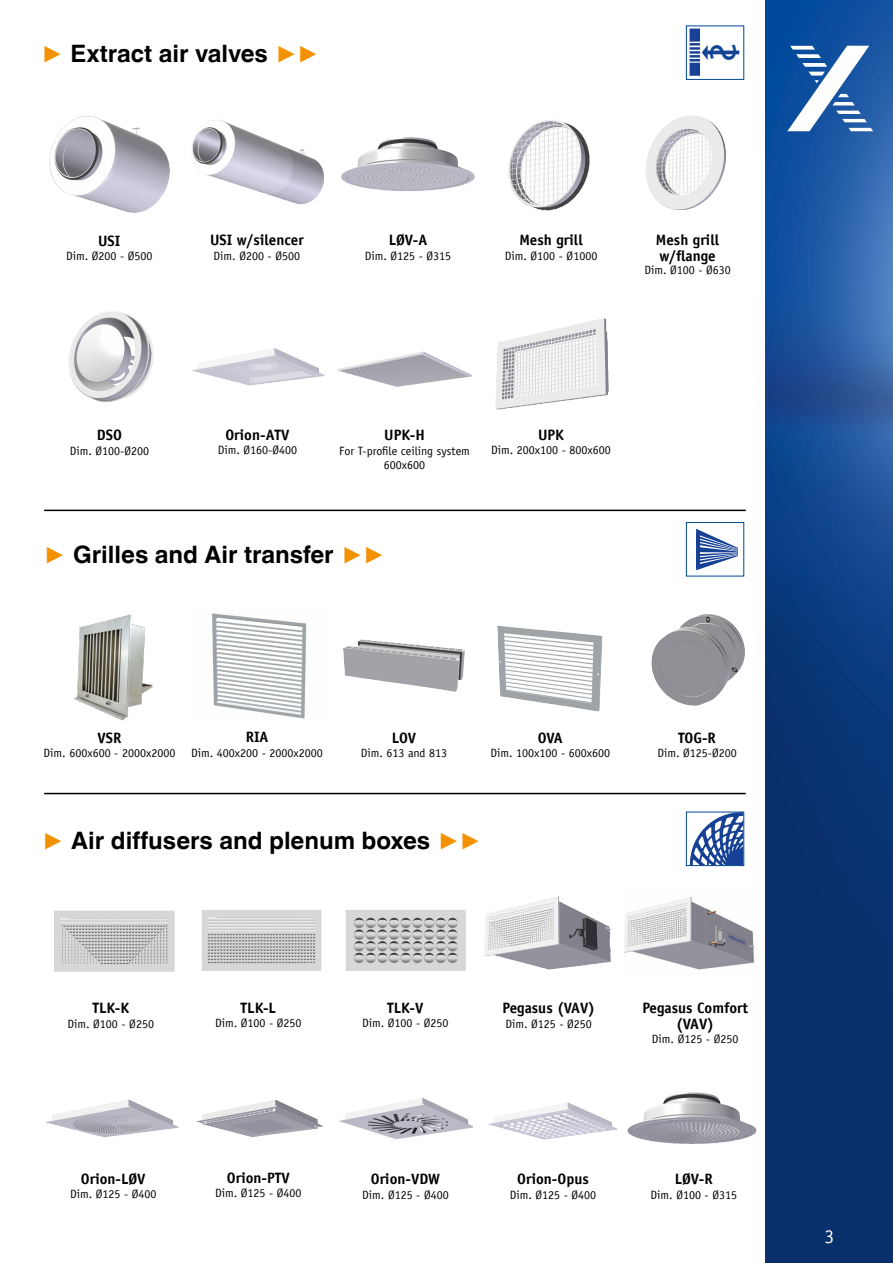
<style>
.page{position:relative;width:893px;height:1263px;background:#fff}
.page>*{position:absolute;margin:0;border:0;box-sizing:border-box;transform-origin:0 0}
.t1{font:700 24px "TROX Helvetica";color:#000}
.t2{font:19.5px "TROX Officina Sans";color:#fff}
.t3{font:700 15px/15.6px "TROX Officina Sans";color:#000}
.t4{font:12px/14.4px "TROX Officina Sans";color:#000;text-align:center}
.s1{font-weight:400;font-size:27px;color:#f39200}
</style>
<div class="page">
<img style="left:765px;top:0;width:128px;height:1263px">
<svg style="left:787px;top:46px;width:86px;height:85px"></svg>
<img style="left:49px;top:116px;width:117px;height:97px">
<img style="left:192px;top:120px;width:126px;height:84px">
<img style="left:69px;top:311px;width:84px;height:91px">
<img style="left:508px;top:120px;width:82px;height:91px">
<img style="left:646px;top:116px;width:77px;height:94px">
<img style="left:341px;top:137px;width:88px;height:54px">
<img style="left:192px;top:348px;width:133px;height:38px">
<img style="left:495px;top:319px;width:107px;height:91px">
<img style="left:337px;top:351px;width:86px;height:24px">
<hr style="left:44px;top:510px;width:702px;height:1px;background:#000">
<svg style="left:696px;top:529px;width:42px;height:41px"></svg>
<hr style="left:696px;top:533px;width:4px;height:34px;background:#164194">
<div style="left:686px;top:522px;width:58px;height:54px;border:1px solid #004894"></div>
<img style="left:74px;top:614px;width:79px;height:107px">
<img style="left:212px;top:613px;width:95px;height:106px">
<img style="left:343px;top:639px;width:122px;height:53px">
<img style="left:497px;top:625px;width:106px;height:86px">
<img style="left:651px;top:614px;width:94px;height:92px">
<div style="left:689px;top:29px;width:11px;height:13px;background:#164194"></div>
<div style="left:689px;top:63px;width:11px;height:13px;background:#164194"></div>
<hr style="left:707px;top:51px;width:32px;height:3px;background:#164194">
<div style="left:686px;top:26px;width:58px;height:54px;border:1px solid #004894"></div>
<hr style="left:44px;top:793px;width:702px;height:1px;background:#000">
<svg style="left:690px;top:814px;width:52px;height:50px"></svg>
<div style="left:686px;top:812px;width:58px;height:54px;border:1px solid #004894"></div>
<img style="left:54px;top:910px;width:121px;height:62px">
<img style="left:202px;top:910px;width:120px;height:61px">
<img style="left:196px;top:1099px;width:127px;height:38px">
<img style="left:46px;top:1100px;width:82px;height:23px">
<img style="left:345px;top:910px;width:121px;height:61px">
<img style="left:488px;top:1102px;width:130px;height:38px">
<img style="left:339px;top:1097px;width:134px;height:43px">
<img style="left:627px;top:1092px;width:69px;height:52px">
<img style="left:485px;top:897px;width:73px;height:67px">
<img style="left:624px;top:897px;width:131px;height:73px">
<svg style="left:689px;top:43px;width:47px;height:18px"></svg>
<h1 class="t1" style="left:42px;top:40px;width:279px"><span class="s1">▶</span> Extract air valves <span class="s1">▶▶</span></h1>
<p class="t3" style="left:98px;top:232px;width:24px">USI</p>
<p class="t4" style="left:66px;top:249px;width:88px">Dim. Ø200 - Ø500</p>
<p class="t3" style="left:210px;top:232px;width:95px">USI w/silencer</p>
<p class="t4" style="left:214px;top:248px;width:88px">Dim. Ø200 - Ø500</p>
<p class="t3" style="left:389px;top:232px;width:40px">LØV-A</p>
<p class="t4" style="left:365px;top:248px;width:88px">Dim. Ø125 - Ø315</p>
<p class="t3" style="left:519px;top:232px;width:65px">Mesh grill</p>
<p class="t4" style="left:505px;top:248px;width:94px">Dim. Ø100 - Ø1000</p>
<p class="t3" style="left:656px;top:232px;width:65px">Mesh grill w/flange</p>
<p class="t4" style="left:644px;top:262px;width:88px">Dim. Ø100 - Ø630</p>
<p class="t3" style="left:97px;top:427px;width:27px">DSO</p>
<p class="t4" style="left:70px;top:443px;width:81px">Dim. Ø100-Ø200</p>
<p class="t3" style="left:225px;top:427px;width:66px">Orion-ATV</p>
<p class="t4" style="left:218px;top:443px;width:81px">Dim. Ø160-Ø400</p>
<p class="t3" style="left:384px;top:427px;width:42px">UPK-H</p>
<p class="t4" style="left:339px;top:443px;width:132px">For T-profile ceiling system<br>600x600</p>
<p class="t3" style="left:538px;top:427px;width:27px">UPK</p>
<p class="t4" style="left:491px;top:443px;width:121px">Dim. 200x100 - 800x600</p>
<h1 class="t1" style="left:44px;top:540px;width:342px"><span class="s1">▶</span> Grilles and Air transfer <span class="s1">▶▶</span></h1>
<p class="t3" style="left:98px;top:730px;width:25px">VSR</p>
<p class="t4" style="left:44px;top:746px;width:133px">Dim. 600x600 - 2000x2000</p>
<p class="t3" style="left:246px;top:729px;width:24px">RIA</p>
<p class="t4" style="left:191px;top:746px;width:133px">Dim. 400x200 - 2000x2000</p>
<p class="t3" style="left:392px;top:730px;width:26px">LOV</p>
<p class="t4" style="left:361px;top:746px;width:88px">Dim. 613 and 813</p>
<p class="t3" style="left:538px;top:730px;width:26px">OVA</p>
<p class="t4" style="left:490px;top:746px;width:121px">Dim. 100x100 - 600x600</p>
<p class="t3" style="left:678px;top:730px;width:39px">TOG-R</p>
<p class="t4" style="left:657px;top:746px;width:81px">Dim. Ø125-Ø200</p>
<h1 class="t1" style="left:42px;top:826px;width:441px"><span class="s1">▶</span> Air diffusers and plenum boxes <span class="s1">▶▶</span></h1>
<p class="t3" style="left:92px;top:1000px;width:38px">TLK-K</p>
<p class="t4" style="left:68px;top:1016px;width:88px">Dim. Ø100 - Ø250</p>
<p class="t3" style="left:241px;top:1000px;width:37px">TLK-L</p>
<p class="t4" style="left:215px;top:1016px;width:88px">Dim. Ø100 - Ø250</p>
<p class="t3" style="left:387px;top:1000px;width:38px">TLK-V</p>
<p class="t4" style="left:362px;top:1016px;width:88px">Dim. Ø100 - Ø250</p>
<p class="t3" style="left:502px;top:1000px;width:94px">Pegasus (VAV)</p>
<p class="t4" style="left:505px;top:1016px;width:88px">Dim. Ø125 - Ø250</p>
<p class="t3" style="left:642px;top:1000px;width:107px;text-align:center">Pegasus Comfort (VAV)</p>
<p class="t4" style="left:652px;top:1032px;width:88px">Dim. Ø125 - Ø250</p>
<p class="t3" style="left:81px;top:1171px;width:66px">Orion-LØV</p>
<p class="t4" style="left:70px;top:1187px;width:88px">Dim. Ø125 - Ø400</p>
<p class="t3" style="left:227px;top:1170px;width:65px">Orion-PTV</p>
<p class="t4" style="left:215px;top:1186px;width:88px">Dim. Ø125 - Ø400</p>
<p class="t3" style="left:371px;top:1171px;width:71px">Orion-VDW</p>
<p class="t4" style="left:362px;top:1187px;width:88px">Dim. Ø125 - Ø400</p>
<p class="t3" style="left:517px;top:1171px;width:73px">Orion-Opus</p>
<p class="t4" style="left:510px;top:1187px;width:88px">Dim. Ø125 - Ø400</p>
<p class="t3" style="left:675px;top:1171px;width:40px">LØV-R</p>
<p class="t4" style="left:651px;top:1187px;width:88px">Dim. Ø100 - Ø315</p>
<h2 class="t2" style="left:824px;top:1225px;width:11px">3</h2>
</div>
